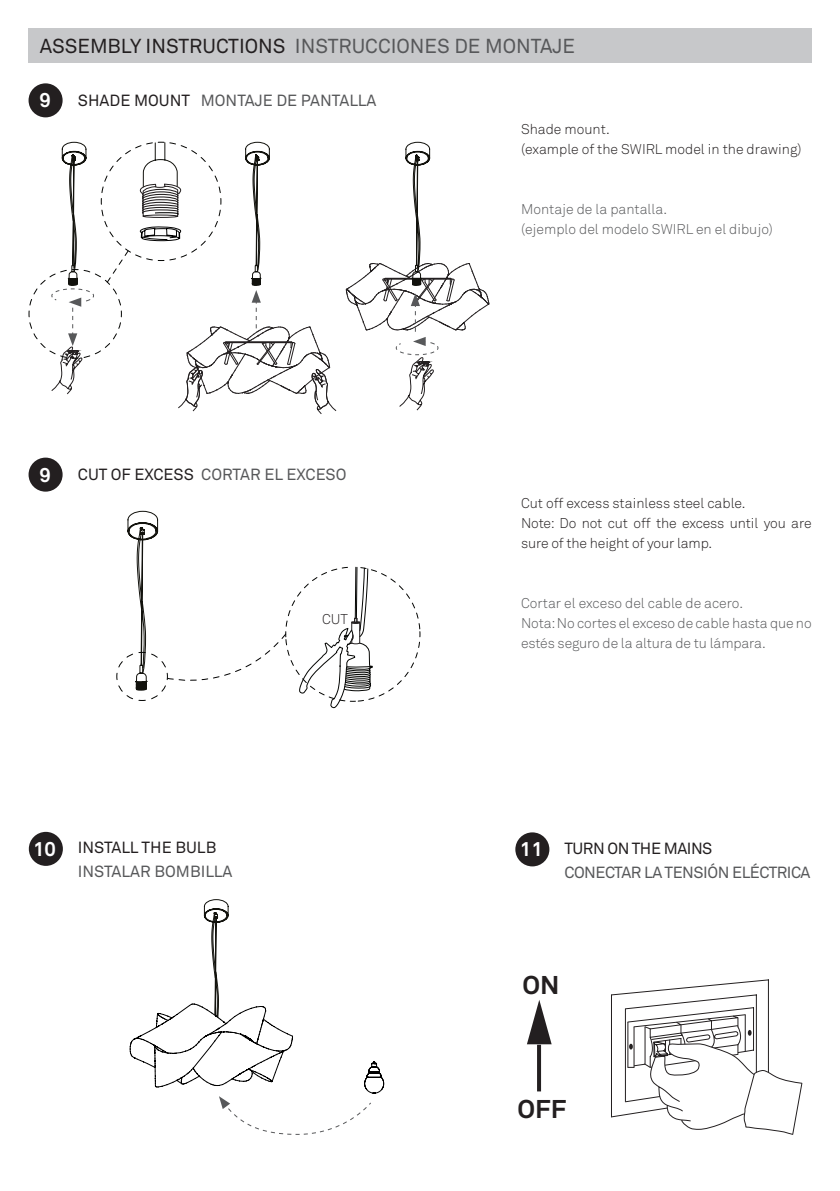
<style>
.page{position:relative;width:840px;height:1191px;background:#fff}
.page>*{position:absolute;margin:0;border:0;box-sizing:border-box;transform-origin:0 0}
.t1{font:700 25.4px "Akkurat";color:#231f20;scale:1.04 1}
.t2{font:20px "Akkurat";color:#57585a}
.t3{font:700 20px "Akkurat";color:#fff}
.t4{font:16px "Akkurat";color:#57585a}
.t5{font:16px "Akkurat";letter-spacing:-.03em;color:#57585a}
.t6{font:16px "Akkurat";color:#231f20}
.t7{font:16px "Akkurat";letter-spacing:-.03em;color:#231f20}
.t8{font:300 14px "Akkurat Pro";color:#57585a}
.t9{font:300 14px "Akkurat Pro";color:#231f20}
.t10{font:300 14px/20px "Akkurat";letter-spacing:-.01em;color:#57585a}
.t11{font:300 14px/20px "Akkurat";letter-spacing:-.01em;color:#231f20}
.s1{color:#231f20}
</style>
<div class="page">
<div style="left:28px;top:28px;width:783px;height:34px;background:#c7c8ca"></div>
<div style="left:29px;top:832px;width:34px;height:34px;background:#231f20;border-radius:50%"></div>
<div style="left:515px;top:832px;width:34px;height:34px;background:#231f20;border-radius:50%"></div>
<svg style="left:536px;top:1044px;width:4px;height:47px"></svg>
<svg style="left:527px;top:1000px;width:24px;height:44px"></svg>
<svg style="left:611px;top:979px;width:191px;height:156px"></svg>
<div style="left:29px;top:83px;width:34px;height:34px;background:#231f20;border-radius:50%"></div>
<div style="left:29px;top:457px;width:34px;height:34px;background:#231f20;border-radius:50%"></div>
<svg style="left:129px;top:899px;width:255px;height:236px"></svg>
<svg style="left:29px;top:142px;width:307px;height:272px"></svg>
<svg style="left:345px;top:142px;width:144px;height:269px"></svg>
<svg style="left:116px;top:510px;width:304px;height:199px"></svg>
<h2 class="t2" style="left:40px;top:33px;width:536px"><span class="s1">ASSEMBLY INSTRUCTIONS</span> INSTRUCCIONES DE MONTAJE</h2>
<p class="t3" style="left:40px;top:88px;width:13px">9</p>
<p class="t4" style="left:78px;top:90px;width:300px"><span class="s1">SHADE MOUNT</span> MONTAJE DE PANTALLA</p>
<p class="t3" style="left:40px;top:462px;width:13px">9</p>
<p class="t4" style="left:78px;top:464px;width:270px"><span class="s1">CUT OF EXCESS</span> CORTAR EL EXCESO</p>
<p class="t11" style="left:322px;top:609px;width:27px">CUT</p>
<p class="t9" style="left:520px;top:121px;width:90px">Shade mount.</p>
<p class="t9" style="left:520px;top:141px;width:282px">(example of the SWIRL model in the drawing)</p>
<p class="t8" style="left:520px;top:201px;width:148px">Montaje de la pantalla.</p>
<p class="t8" style="left:520px;top:221px;width:253px">(ejemplo del modelo SWIRL en el dibujo)</p>
<p class="t9" style="left:520px;top:495px;width:226px">Cut off excess stainless steel cable.</p>
<p class="t11" style="left:520px;top:513px;width:292px">Note: Do not cut off the excess until you are sure of the height of your lamp.</p>
<p class="t8" style="left:520px;top:595px;width:223px">Cortar el exceso del cable de acero.</p>
<p class="t10" style="left:520px;top:613px;width:292px">Nota: No cortes el exceso de cable hasta que no estés seguro de la altura de tu lámpara.</p>
<p class="t6" style="left:78px;top:837px;width:140px">INSTALL THE BULB</p>
<p class="t4" style="left:78px;top:861px;width:156px">INSTALAR BOMBILLA</p>
<p class="t3" style="left:33px;top:836px;width:24px">10</p>
<p class="t3" style="left:519px;top:837px;width:24px">11</p>
<p class="t7" style="left:564px;top:838px;width:149px">TURN ON THE MAINS</p>
<p class="t5" style="left:564px;top:862px;width:247px">CONECTAR LA TENSIÓN ELÉCTRICA</p>
<h1 class="t1" style="left:522px;top:969px;width:37px">ON</h1>
<h1 class="t1" style="left:517px;top:1093px;width:48px">OFF</h1>
</div>
